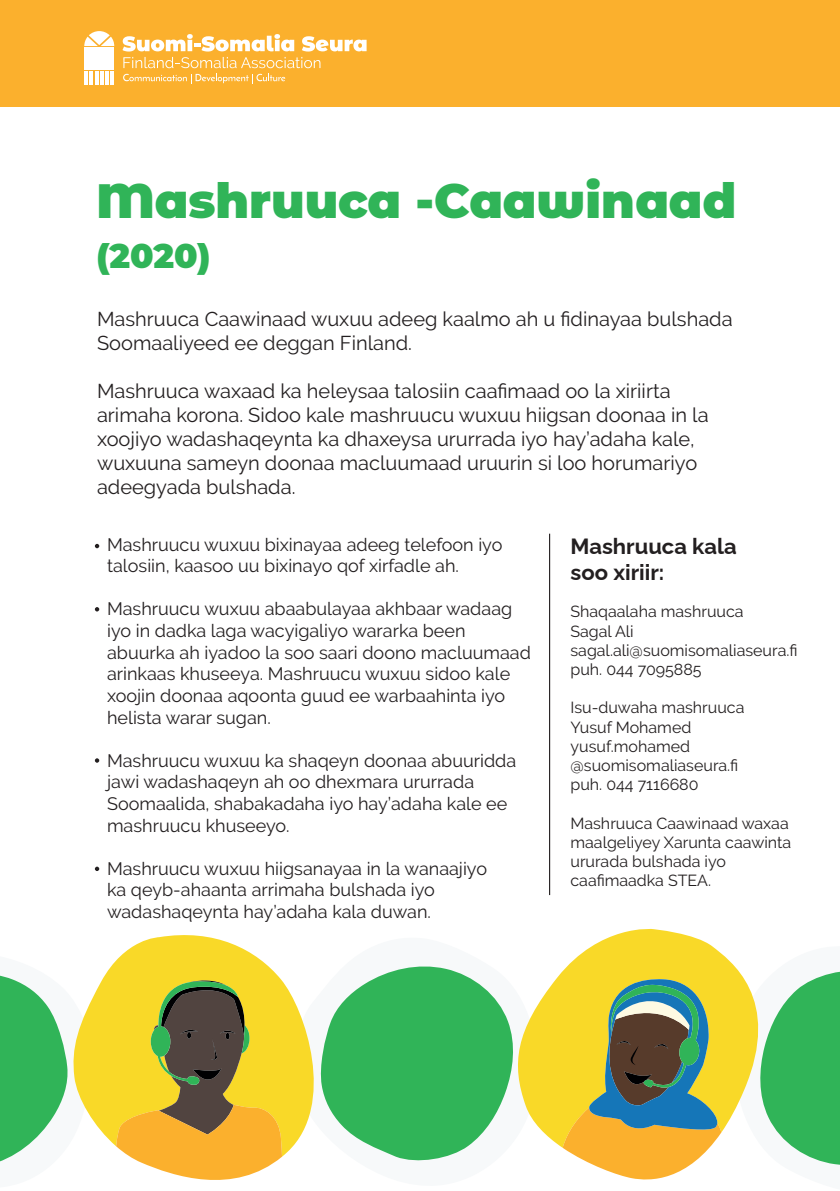
<style>
.page{position:relative;width:840px;height:1191px;background:#fff}
.page>*{position:absolute;margin:0;border:0;box-sizing:border-box;transform-origin:0 0}
.t1{font:900 48px "Montserrat Alternates";color:#30b458}
.t2{font:900 34px "Montserrat Alternates";color:#30b458}
.t3{font:700 22px/26.4px "Raleway";color:#231f20}
.t4{font:20px/24px "Raleway";color:#231f20}
.t5{font:18px/21.6px "Raleway";color:#231f20}
.t6{font:16px/19.2px "Raleway";color:#231f20}
</style>
<div class="page">
<div style="left:0;top:0;width:839px;height:106px;background:#fbb02d"></div>
<svg style="left:95px;top:544px;width:4px;height:4px"></svg>
<svg style="left:95px;top:607px;width:4px;height:4px"></svg>
<svg style="left:95px;top:758px;width:4px;height:4px"></svg>
<svg style="left:95px;top:866px;width:4px;height:5px"></svg>
<svg style="left:84px;top:31px;width:30px;height:15px"></svg>
<div style="left:84px;top:48px;width:30px;height:22px;background:#fff"></div>
<hr style="left:84px;top:72px;width:4px;height:13px;background:#fff">
<hr style="left:89px;top:72px;width:4px;height:13px;background:#fff">
<svg style="left:95px;top:72px;width:3px;height:13px"></svg>
<hr style="left:100px;top:72px;width:4px;height:13px;background:#fff">
<hr style="left:105px;top:72px;width:4px;height:13px;background:#fff">
<hr style="left:110px;top:72px;width:4px;height:13px;background:#fff">
<svg style="left:122px;top:34px;width:244px;height:50px"></svg>
<svg style="left:336px;top:966px;width:175px;height:195px"></svg>
<svg style="left:782px;top:971px;width:57px;height:194px;background:#47bc6a"></svg>
<svg style="left:0;top:975px;width:68px;height:187px"></svg>
<hr style="left:548px;top:533px;width:2px;height:362px;background:#231f20">
<svg style="left:73px;top:935px;width:263px;height:221px"></svg>
<svg style="left:116px;top:980px;width:166px;height:200px;background:#c2a43b"></svg>
<svg style="left:511px;top:928px;width:271px;height:219px"></svg>
<svg style="left:562px;top:978px;width:159px;height:202px;background:#a9a45b"></svg>
<h1 class="t1" style="left:96px;top:165px;width:641px">Mashruuca -Caawinaad</h1>
<h2 class="t2" style="left:96px;top:230px;width:115px">(2020)</h2>
<p class="t4" style="left:97px;top:307px;width:636px">Mashruuca Caawinaad wuxuu adeeg kaalmo ah u fidinayaa bulshada<br>Soomaaliyeed ee deggan Finland.</p>
<p class="t4" style="left:97px;top:379px;width:612px">Mashruuca waxaad ka heleysaa talosiin caafimaad oo la xiriirta arimaha korona. Sidoo kale mashruucu wuxuu hiigsan doonaa in la xoojiyo wadashaqeynta ka dhaxeysa ururrada iyo hay’adaha kale, wuxuuna sameyn doonaa macluumaad uruurin si loo horumariyo adeegyada bulshada.</p>
<p class="t5" style="left:107px;top:533px;width:396px">Mashruucu wuxuu bixinayaa adeeg telefoon iyo talosiin, kaasoo uu bixinayo qof xirfadle ah.</p>
<p class="t5" style="left:107px;top:598px;width:425px">Mashruucu wuxuu abaabulayaa akhbaar wadaag iyo in dadka laga wacyigaliyo wararka been abuurka ah iyadoo la soo saari doono macluumaad arinkaas khuseeya. Mashruucu wuxuu sidoo kale xoojin doonaa aqoonta guud ee warbaahinta iyo helista warar sugan.</p>
<p class="t5" style="left:107px;top:749px;width:410px">Mashruucu wuxuu ka shaqeyn doonaa abuuridda jawi wadashaqeyn ah oo dhexmara ururrada Soomaalida, shabakadaha iyo hay’adaha kale ee mashruucu khuseeyo.</p>
<p class="t5" style="left:107px;top:857px;width:381px">Mashruucu wuxuu hiigsanayaa in la wanaajiyo ka qeyb-ahaanta arrimaha bulshada iyo wadashaqeynta hay’adaha kala duwan.</p>
<p class="t3" style="left:570px;top:530px;width:168px">Mashruuca kala soo xiriir:</p>
<p class="t6" style="left:570px;top:602px;width:228px">Shaqaalaha mashruuca<br>Sagal Ali sagal.ali@suomisomaliaseura.fi puh. 044 7095885</p>
<p class="t6" style="left:570px;top:698px;width:175px">Isu-duwaha mashruuca<br>Yusuf Mohamed yusuf.mohamed @suomisomaliaseura.fi puh. 044 7116680</p>
<p class="t6" style="left:570px;top:813px;width:222px">Mashruuca Caawinaad waxaa maalgeliyey Xarunta caawinta ururada bulshada iyo caafimaadka STEA.</p>
</div>
